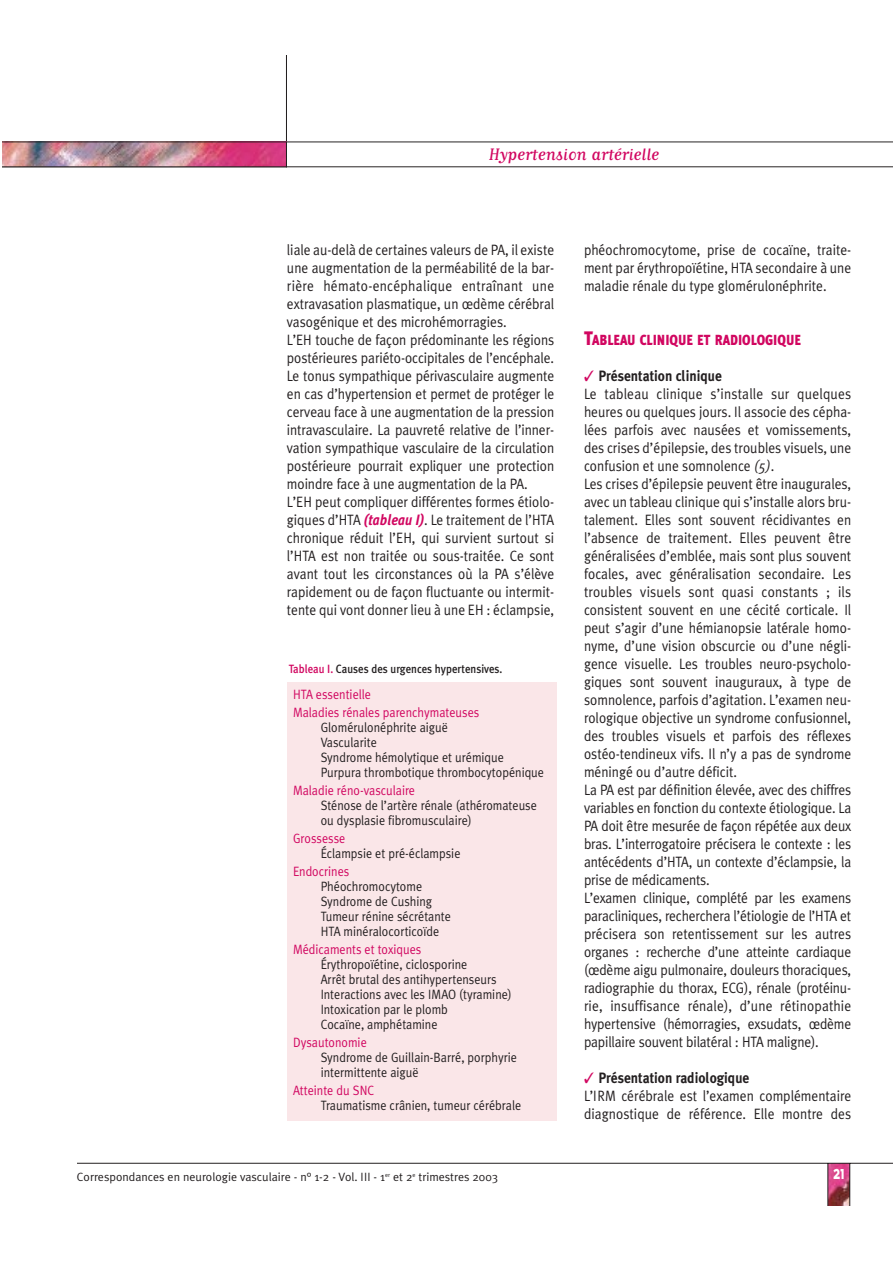
<style>
.page{position:relative;width:893px;height:1263px;background:#fff}
.page>*{position:absolute;margin:0;border:0;box-sizing:border-box;transform-origin:0 0}
.t1{font:19.5px "Matrix Script";letter-spacing:-.005em;color:#d10660}
.t2{font:15px/18px "Meta Plus Normal";color:#231f20;scale:.9 1}
.t3{font:700 15px "Meta Plus";color:#231f20;scale:.9 1}
.t4{font:15px "Typeface Six";color:#fff;scale:.8 1}
.t5{font:900 14.7px "Meta Plus";color:#d10660;scale:.85 1}
.t6{font:13.5px/15px "Meta Plus Normal";color:#231f20;scale:.9 1}
.t7{font:13.5px/18px "Meta Plus Normal";color:#d10660;scale:.9 1}
.t8{font:12px "Meta Plus Normal";color:#231f20}
.t9{font:500 12px "Meta Plus";color:#231f20;scale:.9 1}
.s1{font-family:"Meta Plus";font-weight:700;font-style:italic;color:#d10660}
.s2{font-size:19.5px}
.s3{color:#d10660}
.s4{font-style:italic}
</style>
<div class="page">
<hr style="left:3px;top:142px;width:889px;height:1px;background:#231f20">
<hr style="left:3px;top:167px;width:889px;height:1px;background:#231f20">
<hr style="left:286px;top:56px;width:1px;height:111px;background:#231f20">
<img style="left:3px;top:142px;width:283px;height:25px">
<img style="left:828px;top:1164px;width:21px;height:42px">
<hr style="left:827px;top:1163px;width:1px;height:43px;background:#231f20">
<hr style="left:849px;top:1163px;width:1px;height:43px;background:#231f20">
<hr style="left:77px;top:1163px;width:815px;height:1px;background:#231f20">
<div style="left:287px;top:682px;width:270px;height:438px;background:#fae6e8"></div>
<h1 class="t1" style="left:488px;top:147px;width:172px">Hypertension artérielle</h1>
<p class="t2" style="left:287px;top:242px;width:298px">liale au-delà de certaines valeurs de PA, il existe une augmentation de la perméabilité de la bar&shy;rière hémato-encéphalique entraînant une extravasation plasmatique, un œdème cérébral vasogénique et des microhémorragies.<br>L’EH touche de façon prédominante les régions postérieures pariéto-occipitales de l’encéphale.<br>Le tonus sympathique périvasculaire augmente en cas d’hypertension et permet de protéger le cerveau face à une augmentation de la pression intravasculaire. La pauvreté relative de l’inner&shy;vation sympathique vasculaire de la circulation postérieure pourrait expliquer une protection moindre face à une augmentation de la PA.<br>L’EH peut compliquer différentes formes étiolo&shy;giques d’HTA <span class="s1">(tableau I)</span>. Le traitement de l’HTA chronique réduit l’EH, qui survient surtout si l’HTA est non traitée ou sous-traitée. Ce sont avant tout les circonstances où la PA s’élève rapidement ou de façon fluctuante ou intermit&shy;tente qui vont donner lieu à une EH : éclampsie,</p>
<p class="t2" style="left:584px;top:242px;width:298px;text-align:justify">phéochromocytome, prise de cocaïne, traite&shy;ment par érythropoïétine, HTA secondaire à une maladie rénale du type glomérulonéphrite.</p>
<p class="t5" style="left:584px;top:335px;width:257px"><span class="s2">T</span>ABLEAU CLINIQUE ET RADIOLOGIQUE</p>
<p class="t3" style="left:584px;top:371px;width:155px"><span class="s3">✓</span> Présentation clinique</p>
<p class="t2" style="left:584px;top:386px;width:298px">Le tableau clinique s’installe sur quelques heures ou quelques jours. Il associe des cépha&shy;lées parfois avec nausées et vomissements, des crises d’épilepsie, des troubles visuels, une confusion et une somnolence <span class="s4">(5)</span>.<br>Les crises d’épilepsie peuvent être inaugurales, avec un tableau clinique qui s’installe alors bru&shy;talement. Elles sont souvent récidivantes en l’absence de traitement. Elles peuvent être généralisées d’emblée, mais sont plus souvent focales, avec généralisation secondaire. Les troubles visuels sont quasi constants ; ils consistent souvent en une cécité corticale. Il peut s’agir d’une hémianopsie latérale homo&shy;nyme, d’une vision obscurcie ou d’une négli&shy;gence visuelle. Les troubles neuro-psycholo&shy;giques sont souvent inauguraux, à type de somnolence, parfois d’agitation. L’examen neu&shy;rologique objective un syndrome confusionnel, des troubles visuels et parfois des réflexes ostéo-tendineux vifs. Il n’y a pas de syndrome méningé ou d’autre déficit.<br>La PA est par définition élevée, avec des chiffres variables en fonction du contexte étiologique. La PA doit être mesurée de façon répétée aux deux bras. L’interrogatoire précisera le contexte : les antécédents d’HTA, un contexte d’éclampsie, la prise de médicaments.<br>L’examen clinique, complété par les examens paracliniques, recherchera l’étiologie de l’HTA et précisera son retentissement sur les autres organes : recherche d’une atteinte cardiaque (œdème aigu pulmonaire, douleurs thoraciques, radiographie du thorax, ECG), rénale (protéinu&shy;rie, insuffisance rénale), d’une rétinopathie hypertensive (hémorragies, exsudats, œdème papillaire souvent bilatéral : HTA maligne).</p>
<p class="t3" style="left:584px;top:1073px;width:185px"><span class="s3">✓</span> Présentation radiologique</p>
<p class="t2" style="left:584px;top:1088px;width:298px">L’IRM cérébrale est l’examen complémentaire diagnostique de référence. Elle montre des</p>
<p class="t9" style="left:289px;top:665px;width:239px"><span class="s3">Tableau I.</span> Causes des urgences hypertensives.</p>
<p class="t7" style="left:293px;top:687px;width:209px">HTA essentielle<br>Maladies rénales parenchymateuses</p>
<p class="t6" style="left:320px;top:722px;width:250px">Glomérulonéphrite aiguë<br>Vascularite<br>Syndrome hémolytique et urémique<br>Purpura thrombotique thrombocytopénique</p>
<p class="t7" style="left:293px;top:783px;width:137px">Maladie réno-vasculaire</p>
<p class="t6" style="left:320px;top:800px;width:242px">Sténose de l’artère rénale (athéromateuse ou dysplasie fibromusculaire)</p>
<p class="t7" style="left:293px;top:831px;width:60px">Grossesse</p>
<p class="t6" style="left:320px;top:848px;width:157px">Éclampsie et pré-éclampsie</p>
<p class="t7" style="left:293px;top:864px;width:64px">Endocrines</p>
<p class="t6" style="left:320px;top:881px;width:146px">Phéochromocytome<br>Syndrome de Cushing<br>Tumeur rénine sécrétante<br>HTA minéralocorticoïde</p>
<p class="t7" style="left:293px;top:942px;width:144px">Médicaments et toxiques</p>
<p class="t6" style="left:320px;top:959px;width:214px">Érythropoïétine, ciclosporine<br>Arrêt brutal des antihypertenseurs<br>Interactions avec les IMAO (tyramine)<br>Intoxication par le plomb<br>Cocaïne, amphétamine</p>
<p class="t7" style="left:293px;top:1035px;width:83px">Dysautonomie</p>
<p class="t6" style="left:320px;top:1052px;width:219px">Syndrome de Guillain-Barré, porphyrie intermittente aiguë</p>
<p class="t7" style="left:293px;top:1083px;width:92px">Atteinte du SNC</p>
<p class="t6" style="left:320px;top:1100px;width:224px">Traumatisme crânien, tumeur cérébrale</p>
<p class="t8" style="left:77px;top:1173px;width:423px">Correspondances en neurologie vasculaire - n° 1-2 - Vol. III - 1<sup>er</sup> et 2<sup>e</sup> trimestres 2003</p>
<p class="t4" style="left:833px;top:1165px;width:15px">21</p>
</div>
